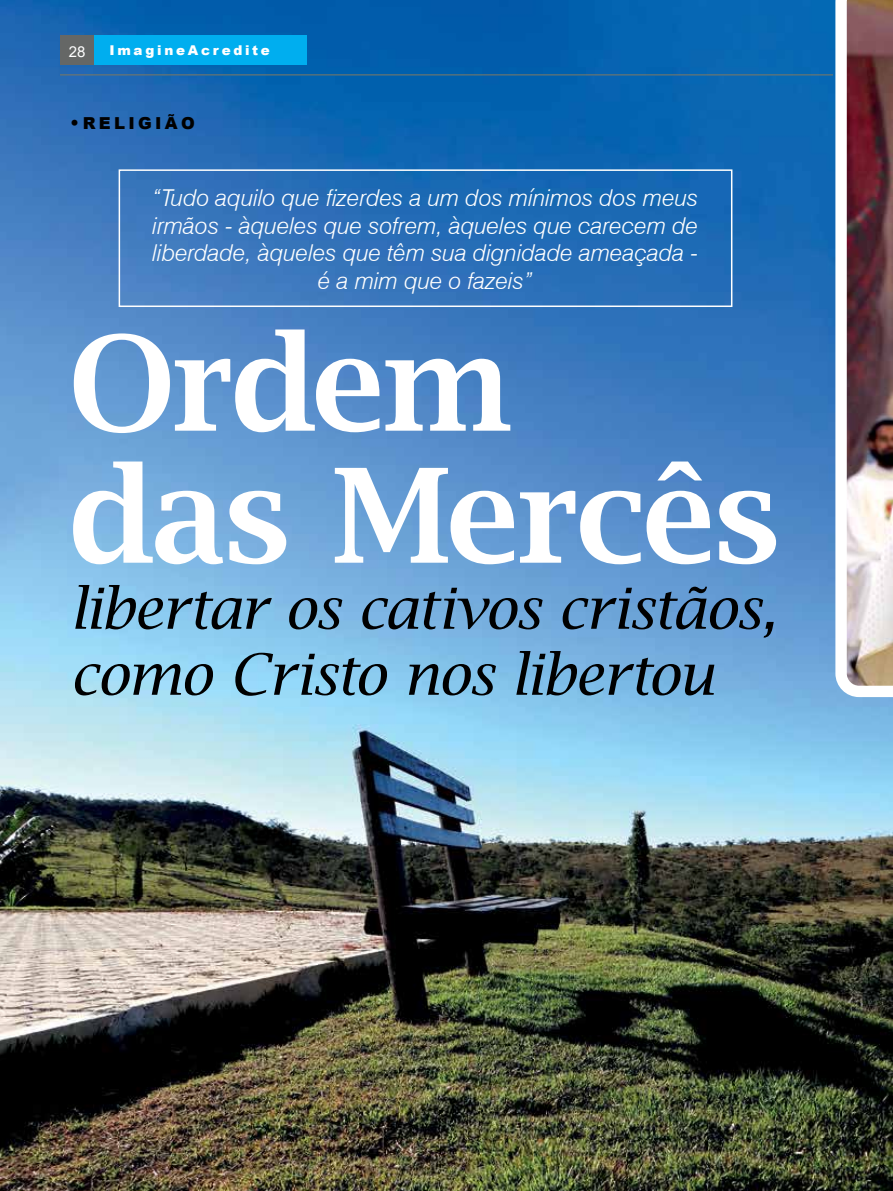
<style>
.page{position:relative;width:893px;height:1191px;background:#fff}
.page>*{position:absolute;margin:0;border:0;box-sizing:border-box;transform-origin:0 0}
.t1{font:600 131.25px/132px "Lucida Bright";letter-spacing:-.02em;color:#fff}
.t2{font:italic 56.7px/66px "Lucida Bright";letter-spacing:-.02em;color:#000}
.t3{font:italic 300 23.25px/27.9px "Swiss 721 BT";color:#fff;text-align:center}
.t4{font:900 16.5px "Arial";letter-spacing:.2em;color:#000}
.t5{font:15px "Arial";color:#fff}
.t6{font:900 13.5px "Arial";letter-spacing:.2em;color:#fff}
.s1{font-size:18px}
</style>
<div class="page">
<img style="left:0;top:0;width:893px;height:1191px">
<div style="left:119px;top:169px;width:613px;height:138px;border:2px solid #fff"></div>
<hr style="left:60px;top:74px;width:773px;height:1px;background:#73776b">
<div style="left:60px;top:35px;width:34px;height:30px;background:#656766"></div>
<div style="left:94px;top:35px;width:213px;height:30px;background:#00aeef"></div>
<img style="left:835px;top:0;width:58px;height:697px">
<p class="t5" style="left:69px;top:41px;width:18px">28</p>
<p class="t6" style="left:109px;top:40px;width:162px">ImagineAcredite</p>
<p class="t4" style="left:70px;top:111px;width:126px"><span class="s1">•</span>RELIGIÃO</p>
<p class="t3" style="left:152px;top:183px;width:547px">“Tudo aquilo que fizerdes a um dos mínimos dos meus irmãos - àqueles que sofrem, àqueles que carecem de liberdade, àqueles que têm sua dignidade ameaçada - é a mim que o fazeis”</p>
<h1 class="t1" style="left:69px;top:317px;width:714px">Ordem<br>das Mercês</h1>
<h2 class="t2" style="left:70px;top:575px;width:708px">libertar os cativos cristãos, como Cristo nos libertou</h2>
</div>
